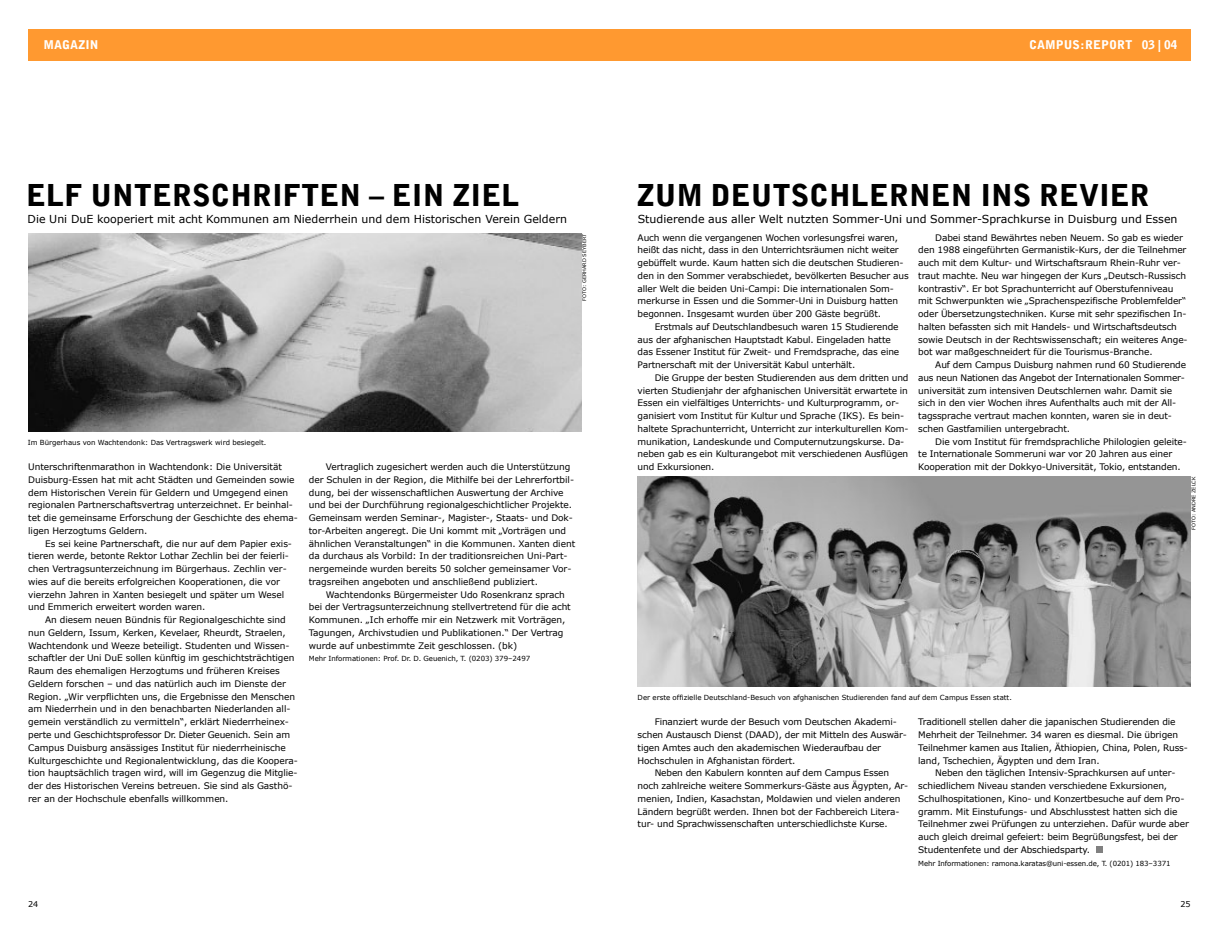
<style>
.page{position:relative;width:1219px;height:930px;background:#fff}
.page>*{position:absolute;margin:0;border:0;box-sizing:border-box;transform-origin:0 0}
.t1{font:900 30px "UD Bell Gothic";color:#000}
.t2{font:900 12px "UD Bell Gothic";color:#fff}
.t3{font:11px "Verdana";color:#000}
.t4{font:9px/12.8px "Verdana";letter-spacing:-.015em;color:#000}
.t5{font:8px "Verdana";color:#000}
.t6{font:7px "Verdana";color:#000}
.t7{font:5px "Verdana";color:#000}
</style>
<div class="page">
<div style="left:28px;top:29px;width:1163px;height:32px;background:#ff9930"></div>
<img style="left:28px;top:234px;width:553px;height:198px">
<div style="left:1097px;top:846px;width:6px;height:7px;background:#808080"></div>
<img style="left:638px;top:476px;width:553px;height:210px">
<h2 class="t2" style="left:44px;top:41px;width:56px">MAGAZIN</h2>
<h2 class="t2" style="left:1029px;top:41px;width:150px">CAMPUS:REPORT 03 | 04</h2>
<h1 class="t1" style="left:26px;top:184px;width:495px">ELF UNTERSCHRIFTEN – EIN ZIEL</h1>
<p class="t3" style="left:28px;top:212px;width:541px">Die Uni DuE kooperiert mit acht Kommunen am Niederrhein und dem Historischen Verein Geldern</p>
<p class="t7" style="left:581px;top:301px;width:68px;rotate:-90deg">FOTO: GERHARD SEYBERT</p>
<p class="t6" style="left:28px;top:438px;width:240px">Im Bürgerhaus von Wachtendonk: Das Vertragswerk wird besiegelt.</p>
<p class="t4" style="left:28px;top:460px;width:271px">Unterschriftenmarathon in Wachtendonk: Die Universität Duisburg-Essen hat mit acht Städten und Gemeinden sowie dem Historischen Verein für Geldern und Umgegend einen regionalen Partnerschaftsvertrag unterzeichnet. Er beinhal&shy;tet die gemeinsame Erforschung der Geschichte des ehema&shy;ligen Herzogtums Geldern.</p>
<p class="t4" style="left:28px;top:537px;width:265px;text-indent:17px">Es sei keine Partnerschaft, die nur auf dem Papier exis&shy;tieren werde, betonte Rektor Lothar Zechlin bei der feierli&shy;chen Vertragsunterzeichnung im Bürgerhaus. Zechlin ver&shy;wies auf die bereits erfolgreichen Kooperationen, die vor vierzehn Jahren in Xanten besiegelt und später um Wesel und Emmerich erweitert worden waren.</p>
<p class="t4" style="left:28px;top:613px;width:271px;text-indent:17px">An diesem neuen Bündnis für Regionalgeschichte sind nun Geldern, Issum, Kerken, Kevelaer, Rheurdt, Straelen, Wachtendonk und Weeze beteiligt. Studenten und Wissen&shy;schaftler der Uni DuE sollen künftig im geschichtsträchtigen Raum des ehemaligen Herzogtums und früheren Kreises Geldern forschen – und das natürlich auch im Dienste der Region. „Wir verpflichten uns, die Ergebnisse den Menschen am Niederrhein und in den benachbarten Niederlanden all&shy;gemein verständlich zu vermitteln“, erklärt Niederrheinex&shy;perte und Geschichtsprofessor Dr. Dieter Geuenich. Sein am Campus Duisburg ansässiges Institut für niederrheinische Kulturgeschichte und Regionalentwicklung, das die Koopera&shy;tion hauptsächlich tragen wird, will im Gegenzug die Mitglie&shy;der des Historischen Vereins betreuen. Sie sind als Gasthö&shy;rer an der Hochschule ebenfalls willkommen.</p>
<p class="t4" style="left:309px;top:460px;width:268px;text-indent:17px">Vertraglich zugesichert werden auch die Unterstützung der Schulen in der Region, die Mithilfe bei der Lehrerfortbil&shy;dung, bei der wissenschaftlichen Auswertung der Archive und bei der Durchführung regionalgeschichtlicher Projekte.<br>Gemeinsam werden Seminar-, Magister-, Staats- und Dok&shy;tor-Arbeiten angeregt. Die Uni kommt mit „Vorträgen und ähnlichen Veranstaltungen“ in die Kommunen. Xanten dient da durchaus als Vorbild: In der traditionsreichen Uni-Part&shy;nergemeinde wurden bereits 50 solcher gemeinsamer Vor&shy;tragsreihen angeboten und anschließend publiziert.</p>
<p class="t4" style="left:309px;top:588px;width:264px;text-indent:17px">Wachtendonks Bürgermeister Udo Rosenkranz sprach bei der Vertragsunterzeichnung stellvertretend für die acht Kommunen. „Ich erhoffe mir ein Netzwerk mit Vorträgen, Tagungen, Archivstudien und Publikationen.“ Der Vertrag wurde auf unbestimmte Zeit geschlossen. (bk)</p>
<p class="t6" style="left:309px;top:654px;width:223px">Mehr Informationen: Prof. Dr. D. Geuenich, T. (0203) 379–2497</p>
<h1 class="t1" style="left:636px;top:184px;width:515px">ZUM DEUTSCHLERNEN INS REVIER</h1>
<p class="t3" style="left:638px;top:212px;width:541px">Studierende aus aller Welt nutzten Sommer-Uni und Sommer-Sprachkurse in Duisburg und Essen</p>
<p class="t4" style="left:638px;top:231px;width:273px">Auch wenn die vergangenen Wochen vorlesungsfrei waren, heißt das nicht, dass in den Unterrichtsräumen nicht weiter gebüffelt wurde. Kaum hatten sich die deutschen Studieren&shy;den in den Sommer verabschiedet, bevölkerten Besucher aus aller Welt die beiden Uni-Campi: Die internationalen Som&shy;merkurse in Essen und die Sommer-Uni in Duisburg hatten begonnen. Insgesamt wurden über 200 Gäste begrüßt.</p>
<p class="t4" style="left:638px;top:320px;width:263px;text-indent:17px">Erstmals auf Deutschlandbesuch waren 15 Studierende aus der afghanischen Hauptstadt Kabul. Eingeladen hatte das Essener Institut für Zweit- und Fremdsprache, das eine Partnerschaft mit der Universität Kabul unterhält.</p>
<p class="t4" style="left:638px;top:371px;width:272px;text-indent:17px">Die Gruppe der besten Studierenden aus dem dritten und vierten Studienjahr der afghanischen Universität erwartete in Essen ein vielfältiges Unterrichts- und Kulturprogramm, or&shy;ganisiert vom Institut für Kultur und Sprache (IKS). Es bein&shy;haltete Sprachunterricht, Unterricht zur interkulturellen Kom&shy;munikation, Landeskunde und Computernutzungskurse. Da&shy;neben gab es ein Kulturangebot mit verschiedenen Ausflügen und Exkursionen.</p>
<p class="t4" style="left:918px;top:231px;width:271px;text-indent:17px">Dabei stand Bewährtes neben Neuem. So gab es wieder den 1988 eingeführten Germanistik-Kurs, der die Teilnehmer auch mit dem Kultur- und Wirtschaftsraum Rhein-Ruhr ver&shy;traut machte. Neu war hingegen der Kurs „Deutsch-Russisch kontrastiv“. Er bot Sprachunterricht auf Oberstufenniveau mit Schwerpunkten wie „Sprachenspezifische Problemfelder“ oder Übersetzungstechniken. Kurse mit sehr spezifischen In&shy;halten befassten sich mit Handels- und Wirtschaftsdeutsch sowie Deutsch in der Rechtswissenschaft; ein weiteres Ange&shy;bot war maßgeschneidert für die Tourismus-Branche.</p>
<p class="t4" style="left:918px;top:358px;width:269px;text-indent:17px">Auf dem Campus Duisburg nahmen rund 60 Studierende aus neun Nationen das Angebot der Internationalen Sommer&shy;universität zum intensiven Deutschlernen wahr. Damit sie sich in den vier Wochen ihres Aufenthalts auch mit der All&shy;tagssprache vertraut machen konnten, waren sie in deut&shy;schen Gastfamilien untergebracht.</p>
<p class="t4" style="left:918px;top:435px;width:270px;text-indent:17px">Die vom Institut für fremdsprachliche Philologien geleite&shy;te Internationale Sommeruni war vor 20 Jahren aus einer<br>Kooperation mit der Dokkyo-Universität, Tokio, entstanden.</p>
<p class="t7" style="left:1191px;top:530px;width:55px;rotate:-90deg">FOTO: ANDRE ZELCK</p>
<p class="t6" style="left:638px;top:693px;width:376px">Der erste offizielle Deutschland-Besuch von afghanischen Studierenden fand auf dem Campus Essen statt.</p>
<p class="t4" style="left:655px;top:715px;width:244px">Finanziert wurde der Besuch vom Deutschen Akademi-</p>
<p class="t4" style="left:638px;top:728px;width:271px">schen Austausch Dienst (DAAD), der mit Mitteln des Auswär-</p>
<p class="t4" style="left:638px;top:741px;width:245px">tigen Amtes auch den akademischen Wiederaufbau der</p>
<p class="t4" style="left:638px;top:754px;width:159px">Hochschulen in Afghanistan fördert.</p>
<p class="t4" style="left:655px;top:766px;width:236px">Neben den Kabulern konnten auf dem Campus Essen</p>
<p class="t4" style="left:638px;top:779px;width:272px">noch zahlreiche weitere Sommerkurs-Gäste aus Ägypten, Ar-</p>
<p class="t4" style="left:638px;top:792px;width:264px">menien, Indien, Kasachstan, Moldawien und vielen anderen</p>
<p class="t4" style="left:638px;top:805px;width:263px">Ländern begrüßt werden. Ihnen bot der Fachbereich Litera-</p>
<p class="t4" style="left:638px;top:817px;width:252px">tur- und Sprachwissenschaften unterschiedlichste Kurse.</p>
<p class="t4" style="left:918px;top:715px;width:271px">Traditionell stellen daher die japanischen Studierenden die Mehrheit der Teilnehmer. 34 waren es diesmal. Die übrigen Teilnehmer kamen aus Italien, Äthiopien, China, Polen, Russ&shy;land, Tschechien, Ägypten und dem Iran.</p>
<p class="t4" style="left:918px;top:766px;width:272px;text-indent:17px">Neben den täglichen Intensiv-Sprachkursen auf unter&shy;schiedlichem Niveau standen verschiedene Exkursionen, Schulhospitationen, Kino- und Konzertbesuche auf dem Pro&shy;gramm. Mit Einstufungs- und Abschlusstest hatten sich die Teilnehmer zwei Prüfungen zu unterziehen. Dafür wurde aber auch gleich dreimal gefeiert: beim Begrüßungsfest, bei der Studentenfete und der Abschiedsparty.</p>
<p class="t6" style="left:918px;top:859px;width:254px">Mehr Informationen: ramona.karatas@uni-essen.de, T. (0201) 183–3371</p>
<p class="t5" style="left:28px;top:899px;width:12px">24</p>
<p class="t5" style="left:1181px;top:899px;width:12px">25</p>
</div>
